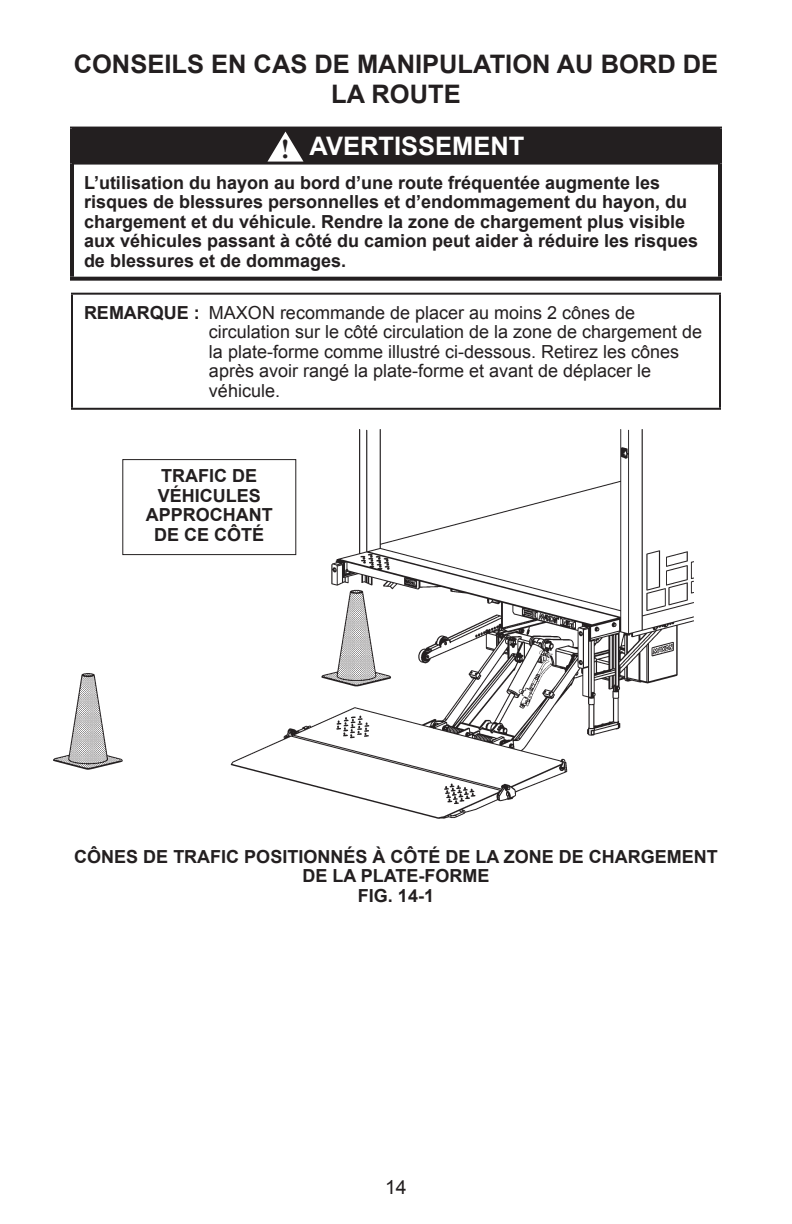
<style>
.page{position:relative;width:792px;height:1224px;background:#fff}
.page>*{position:absolute;margin:0;border:0;box-sizing:border-box;transform-origin:0 0}
.t1{font:700 25.6px/30px "Arial";color:#231f20;text-align:center}
.t2{font:700 25.6px "Arial";color:#fff}
.t3{font:19.6px "Arial";color:#231f20}
.t4{font:700 18px/19.4px "Arial";color:#231f20;text-align:center}
.t5{font:18px/19.4px "Arial";color:#231f20}
.s1{font-family:"Times New Roman";font-size:27px;color:#231f20}
.s2{font-weight:700}
</style>
<div class="page">
<img style="left:53px;top:430px;width:640px;height:388px">
<div style="left:122px;top:459px;width:174px;height:96px;border:1px solid #231f20"></div>
<div style="left:72px;top:128px;width:648px;height:36px;background:#231f20"></div>
<hr style="left:70px;top:127px;width:652px;height:2px;background:#231f20">
<hr style="left:74px;top:163px;width:644px;height:2px;background:#231f20">
<hr style="left:70px;top:129px;width:4px;height:35px;background:#231f20">
<hr style="left:718px;top:129px;width:4px;height:35px;background:#231f20">
<hr style="left:70px;top:164px;width:4px;height:113px;background:#231f20">
<hr style="left:718px;top:164px;width:4px;height:113px;background:#231f20">
<svg style="left:70px;top:277px;width:652px;height:4px;background:#353132"></svg>
<svg style="left:267px;top:132px;width:36px;height:30px"></svg>
<hr style="left:71px;top:293px;width:650px;height:2px;background:#231f20">
<hr style="left:71px;top:295px;width:2px;height:113px;background:#231f20">
<hr style="left:719px;top:295px;width:2px;height:113px;background:#231f20">
<hr style="left:71px;top:408px;width:650px;height:2px;background:#231f20">
<h1 class="t1" style="left:74px;top:49px;width:646px">CONSEILS EN CAS DE MANIPULATION AU BORD DE<br>LA ROUTE</h1>
<h1 class="t2" style="left:281px;top:129px;width:245px"><span class="s1">!</span> AVERTISSEMENT</h1>
<p class="t4" style="left:84px;top:173px;width:616px;text-align:left">L’utilisation du hayon au bord d’une route fréquentée augmente les risques de blessures personnelles et d’endommagement du hayon, du chargement et du véhicule. Rendre la zone de chargement plus visible aux véhicules passant à côté du camion peut aider à réduire les risques de blessures et de dommages.</p>
<p class="t5" style="left:209px;top:303px;width:495px;text-indent:-125px"><span class="s2">REMARQUE :</span> MAXON recommande de placer au moins 2 cônes de circulation sur le côté circulation de la zone de chargement de la plate‑forme comme illustré ci-dessous. Retirez les cônes après avoir rangé la plate‑forme et avant de déplacer le véhicule.</p>
<p class="t4" style="left:146px;top:467px;width:128px">TRAFIC DE<br>VÉHICULES<br>APPROCHANT<br>DE CE CÔTÉ</p>
<p class="t4" style="left:74px;top:847px;width:645px">CÔNES DE TRAFIC POSITIONNÉS À CÔTÉ DE LA ZONE DE CHARGEMENT<br>DE LA PLATE‑FORME<br>FIG. 14-1</p>
<p class="t3" style="left:385px;top:1174px;width:23px">14</p>
</div>
